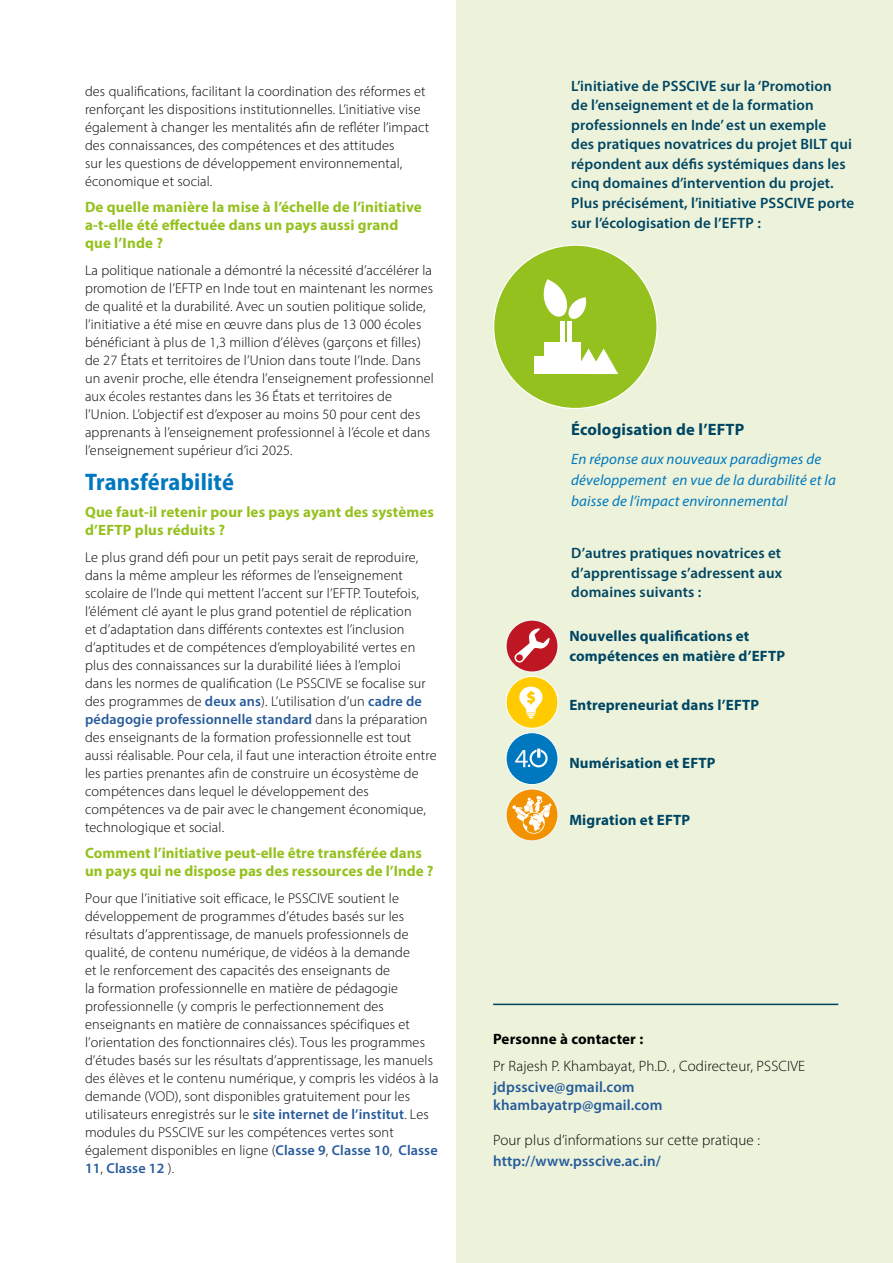
<style>
.page{position:relative;width:893px;height:1263px;background:#fff}
.page>*{position:absolute;margin:0;border:0;box-sizing:border-box;transform-origin:0 0}
.t1{font:700 semi-condensed 24px "Myriad Pro";letter-spacing:.01em;color:#0078bf}
.t2{font:700 16.5px "Myriad Pro";letter-spacing:.01em;color:#004563}
.t3{font:600 15px/19.5px "Myriad Pro";letter-spacing:.01em;color:#004563}
.t4{font:700 15px/18px "Myriad Pro";letter-spacing:.01em;color:#95c11f}
.t5{font:700 15px/20.2px "Myriad Pro";letter-spacing:.01em;color:#004563}
.t6{font:italic 15px/21px "Myriad Pro";letter-spacing:.01em;color:#0078bf}
.t7{font:300 15px "Myriad Pro";letter-spacing:.01em;color:#000}
.t8{font:600 15px/18px "Myriad Pro";letter-spacing:.01em;color:#275b9b}
.t9{font:700 15px "Myriad Pro";letter-spacing:.01em;color:#000}
.t10{font:300 14.25px/18px "Myriad Pro";letter-spacing:.01em;color:#000}
.s1{font-weight:600;color:#275b9b}
</style>
<div class="page">
<div style="left:456px;top:0;width:437px;height:1263px;background:#ecf3da"></div>
<hr style="left:493px;top:1004px;width:345px;height:1px;background:#004563">
<div style="left:506px;top:620px;width:52px;height:52px;background:#be1622;border-radius:26px"></div>
<svg style="left:512px;top:626px;width:39px;height:38px"></svg>
<div style="left:506px;top:620px;width:52px;height:52px;border:1px solid #fff;border-radius:50%"></div>
<div style="left:506px;top:789px;width:52px;height:52px;background:#f39200;border-radius:26px"></div>
<svg style="left:512px;top:796px;width:40px;height:38px"></svg>
<div style="left:506px;top:789px;width:52px;height:52px;border:1px solid #fff;border-radius:50%"></div>
<svg style="left:505px;top:676px;width:54px;height:53px"></svg>
<div style="left:494px;top:245px;width:163px;height:163px;background:#95c11f;border-radius:50%"></div>
<svg style="left:512px;top:263px;width:127px;height:127px"></svg>
<svg style="left:506px;top:733px;width:52px;height:52px"></svg>
<svg style="left:510px;top:737px;width:42px;height:42px;background:#298dc8"></svg>
<div style="left:506px;top:732px;width:52px;height:53px;border:1px solid #fff;border-radius:50%"></div>
<p class="t10" style="left:85px;top:82px;width:346px">des qualifications, facilitant la coordination des réformes et renforçant les dispositions institutionnelles. L’initiative vise également à changer les mentalités afin de refléter l’impact des connaissances, des compétences et des attitudes<br>sur les questions de développement environnemental, économique et social.</p>
<p class="t4" style="left:85px;top:198px;width:338px">De quelle manière la mise à l’échelle de l’initiative a-t-elle été effectuée dans un pays aussi grand que l’Inde ?</p>
<p class="t10" style="left:85px;top:261px;width:350px">La politique nationale a démontré la nécessité d’accélérer la promotion de l’EFTP en Inde tout en maintenant les normes de qualité et la durabilité. Avec un soutien politique solide, l’initiative a été mise en œuvre dans plus de 13 000 écoles bénéficiant à plus de 1,3 million d’élèves (garçons et filles) de 27 États et territoires de l’Union dans toute l’Inde. Dans un avenir proche, elle étendra l’enseignement professionnel aux écoles restantes dans les 36 États et territoires de l’Union. L’objectif est d’exposer au moins 50 pour cent des apprenants à l’enseignement professionnel à l’école et dans l’enseignement supérieur d’ici 2025.</p>
<h1 class="t1" style="left:85px;top:467px;width:150px">Transférabilité</h1>
<p class="t4" style="left:85px;top:503px;width:350px">Que faut-il retenir pour les pays ayant des systèmes d’EFTP plus réduits ?</p>
<p class="t10" style="left:85px;top:548px;width:353px">Le plus grand défi pour un petit pays serait de reproduire, dans la même ampleur les réformes de l’enseignement scolaire de l’Inde qui mettent l’accent sur l’EFTP. Toutefois, l’élément clé ayant le plus grand potentiel de réplication<br>et d’adaptation dans différents contextes est l’inclusion d’aptitudes et de compétences d’employabilité vertes en plus des connaissances sur la durabilité liées à l’emploi<br>dans les normes de qualification (Le PSSCIVE se focalise sur des programmes de <span class="s1">deux ans</span>). L’utilisation d’un <span class="s1">cadre de pédagogie professionnelle standard</span> dans la préparation des enseignants de la formation professionnelle est tout aussi réalisable. Pour cela, il faut une interaction étroite entre les parties prenantes afin de construire un écosystème de compétences dans lequel le développement des compétences va de pair avec le changement économique, technologique et social.</p>
<p class="t4" style="left:85px;top:844px;width:350px">Comment l’initiative peut-elle être transférée dans un pays qui ne dispose pas des ressources de l’Inde ?</p>
<p class="t10" style="left:85px;top:889px;width:355px">Pour que l’initiative soit efficace, le PSSCIVE soutient le développement de programmes d’études basés sur les résultats d’apprentissage, de manuels professionnels de qualité, de contenu numérique, de vidéos à la demande<br>et le renforcement des capacités des enseignants de<br>la formation professionnelle en matière de pédagogie professionnelle (y compris le perfectionnement des enseignants en matière de connaissances spécifiques et l’orientation des fonctionnaires clés). Tous les programmes d’études basés sur les résultats d’apprentissage, les manuels des élèves et le contenu numérique, y compris les vidéos à la demande (VOD), sont disponibles gratuitement pour les utilisateurs enregistrés sur le <span class="s1">site internet de l’institut</span>. Les modules du PSSCIVE sur les compétences vertes sont également disponibles en ligne (<span class="s1">Classe 9</span>, <span class="s1">Classe 10</span>, <span class="s1">Classe 11</span>, <span class="s1">Classe 12</span> ).</p>
<p class="t3" style="left:571px;top:76px;width:285px">L’initiative de PSSCIVE sur la ‘Promotion<br>de l’enseignement et de la formation professionnels en Inde’ est un exemple<br>des pratiques novatrices du projet BILT qui répondent aux défis systémiques dans les cinq domaines d’intervention du projet.<br>Plus précisément, l’initiative PSSCIVE porte sur l’écologisation de l’EFTP :</p>
<p class="t2" style="left:571px;top:418px;width:175px">Écologisation de l’EFTP</p>
<p class="t6" style="left:571px;top:448px;width:266px">En réponse aux nouveaux paradigmes de développement en vue de la durabilité et la baisse de l’impact environnemental</p>
<p class="t3" style="left:571px;top:543px;width:212px;text-align:justify">D’autres pratiques novatrices et d’apprentissage s’adressent aux domaines suivants :</p>
<p class="t5" style="left:569px;top:625px;width:217px">Nouvelles qualifications et compétences en matière d’EFTP</p>
<p class="t5" style="left:569px;top:694px;width:191px">Entrepreneuriat dans l’EFTP</p>
<p class="t5" style="left:569px;top:752px;width:148px">Numérisation et EFTP</p>
<p class="t5" style="left:569px;top:809px;width:122px">Migration et EFTP</p>
<p class="t9" style="left:493px;top:1029px;width:152px">Personne à contacter :</p>
<p class="t7" style="left:493px;top:1056px;width:314px">Pr Rajesh P. Khambayat, Ph.D. , Codirecteur, PSSCIVE</p>
<p class="t8" style="left:493px;top:1077px;width:171px">jdpsscive@gmail.com khambayatrp@gmail.com</p>
<p class="t7" style="left:493px;top:1131px;width:268px">Pour plus d’informations sur cette pratique :</p>
<p class="t8" style="left:493px;top:1152px;width:169px">http://www.psscive.ac.in/</p>
</div>
